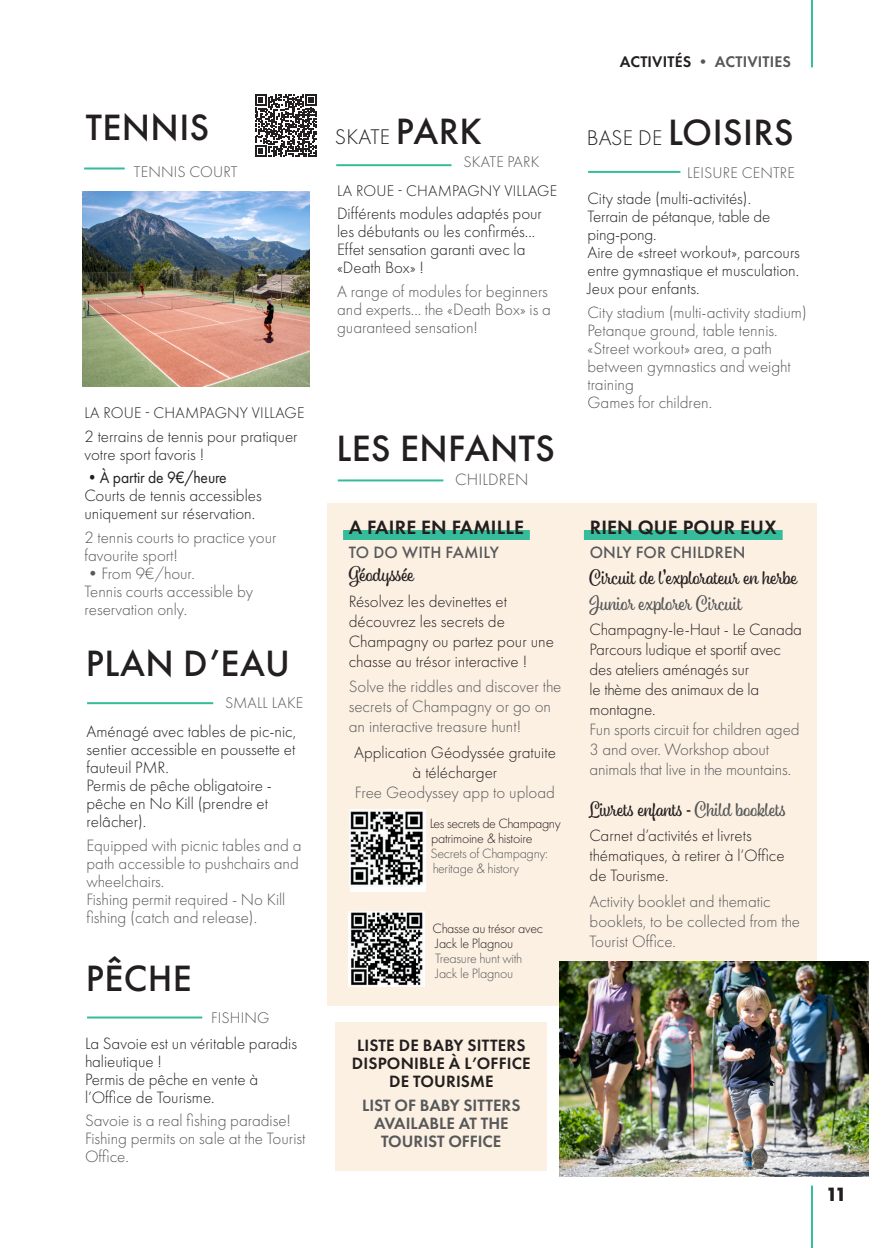
<style>
.page{position:relative;width:896px;height:1248px;background:#fff}
.page>*{position:absolute;margin:0;border:0;box-sizing:border-box;transform-origin:0 0}
.t1{font:500 38px "Futura PT";letter-spacing:.01em;color:#231f20}
.t2{font:300 22px "Futura PT";letter-spacing:.01em;color:#231f20}
.t3{font:20px "Eds Market Upright Script";color:#231f20}
.t4{font:600 20px "Futura PT";letter-spacing:.01em;color:#231f20}
.t5{font:20px "Eds Market Upright Script";color:#57585a}
.t6{font:700 20px "Futura PT";color:#231f20}
.TEXTE_FRANCAIS{font:300 17px/18px "Futura PT";color:#231f20}
.TEXTE_ANGLAIS{font:300 17px/18px "Futura PT";color:#57585a}
.t7{font:600 17px/18px "Futura PT";letter-spacing:.01em;color:#231f20;text-align:center}
.t8{font:600 17px/18px "Futura PT";color:#57585a;text-align:center}
.t9{font:500 17px "Futura PT";letter-spacing:.01em;color:#57585a}
.t10{font:17px "Futura PT";letter-spacing:-.01em;color:#231f20;scale:.92 1}
.t11{font:300 16px "Futura PT";letter-spacing:.01em;color:#57585a}
.t12{font:300 16px "Futura PT";letter-spacing:.01em;color:#231f20}
.t13{font:600 16px "Futura PT";letter-spacing:.01em;color:#57585a}
.t14{font:300 14px/15px "Futura PT";letter-spacing:-.02em;color:#231f20}
.t15{font:300 14px/15px "Futura PT";letter-spacing:-.02em;color:#57585a}
.s1{font-weight:500;font-size:38px}
.s2{color:#57585a}
.s3{color:#231f20}
.s4{font-weight:300;font-size:22px}
.s5{font-family:"Futura PT";font-weight:500;font-size:15px}
</style>
<div class="page">
<img style="left:82px;top:192px;width:227px;height:195px">
<hr style="left:84px;top:167px;width:41px;height:2px;background:#36bc9b">
<hr style="left:336px;top:164px;width:115px;height:2px;background:#36bc9b">
<hr style="left:588px;top:171px;width:92px;height:2px;background:#36bc9b">
<hr style="left:87px;top:702px;width:126px;height:2px;background:#36bc9b">
<hr style="left:87px;top:1016px;width:115px;height:2px;background:#36bc9b">
<hr style="left:811px;top:1185px;width:2px;height:62px;background:#36bc9b">
<hr style="left:811px;top:0;width:2px;height:67px;background:#36bc9b">
<svg style="left:255px;top:94px;width:62px;height:63px"></svg>
<div style="left:327px;top:503px;width:490px;height:502px;background:#fcf0e2"></div>
<hr style="left:338px;top:479px;width:105px;height:2px;background:#36bc9b">
<div style="left:335px;top:1021px;width:211px;height:149px;background:#fcf0e2"></div>
<div style="left:343px;top:530px;width:187px;height:10px;background:#36bc9b"></div>
<div style="left:584px;top:530px;width:198px;height:10px;background:#36bc9b"></div>
<div style="left:350px;top:809px;width:75px;height:82px;background:#fff"></div>
<img style="left:350px;top:810px;width:74px;height:76px">
<img style="left:348px;top:911px;width:76px;height:75px">
<img style="left:559px;top:961px;width:309px;height:215px">
<p class="t1" style="left:86px;top:104px;width:125px">TENNIS</p>
<p class="t11" style="left:134px;top:163px;width:105px">TENNIS COURT</p>
<p class="t12" style="left:84px;top:403px;width:221px">LA ROUE - CHAMPAGNY VILLAGE</p>
<p class="TEXTE_FRANCAIS" style="left:84px;top:427px;width:215px">2 terrains de tennis pour pratiquer votre sport favoris !</p>
<p class="t10" style="left:84px;top:467px;width:156px">•À partir de 9€/heure</p>
<p class="TEXTE_FRANCAIS" style="left:84px;top:487px;width:179px">Courts de tennis accessibles uniquement sur réservation.</p>
<p class="TEXTE_ANGLAIS" style="left:84px;top:528px;width:194px">2 tennis courts to practice your favourite sport!</p>
<p class="TEXTE_ANGLAIS" style="left:84px;top:564px;width:112px">•From 9€/hour.</p>
<p class="TEXTE_ANGLAIS" style="left:84px;top:582px;width:170px">Tennis courts accessible by reservation only.</p>
<p class="t1" style="left:86px;top:640px;width:206px">PLAN D’EAU</p>
<p class="t11" style="left:225px;top:693px;width:80px">SMALL LAKE</p>
<p class="TEXTE_FRANCAIS" style="left:86px;top:722px;width:211px;text-align:justify">Aménagé avec tables de pic-nic, sentier accessible en poussette et fauteuil PMR.</p>
<p class="TEXTE_FRANCAIS" style="left:86px;top:776px;width:187px">Permis de pêche obligatoire - pêche en No Kill (prendre et relâcher).</p>
<p class="TEXTE_ANGLAIS" style="left:86px;top:836px;width:216px">Equipped with picnic tables and a path accessible to pushchairs and wheelchairs.</p>
<p class="TEXTE_ANGLAIS" style="left:86px;top:890px;width:200px">Fishing permit required - No Kill fishing (catch and release).</p>
<p class="t1" style="left:86px;top:954px;width:108px">PÊCHE</p>
<p class="t11" style="left:211px;top:1008px;width:60px">FISHING</p>
<p class="TEXTE_FRANCAIS" style="left:85px;top:1033px;width:214px">La Savoie est un véritable paradis halieutique !</p>
<p class="TEXTE_FRANCAIS" style="left:85px;top:1069px;width:175px">Permis de pêche en vente à l’Office de Tourisme.</p>
<p class="TEXTE_ANGLAIS" style="left:85px;top:1111px;width:207px">Savoie is a real fishing paradise!</p>
<p class="TEXTE_ANGLAIS" style="left:85px;top:1129px;width:222px">Fishing permits on sale at the Tourist<br>Office.</p>
<p class="t2" style="left:335px;top:124px;width:148px">SKATE <span class="s1">PARK</span></p>
<p class="t11" style="left:463px;top:153px;width:77px">SKATE PARK</p>
<p class="t12" style="left:337px;top:181px;width:221px">LA ROUE - CHAMPAGNY VILLAGE</p>
<p class="TEXTE_FRANCAIS" style="left:337px;top:205px;width:206px">Différents modules adaptés pour les débutants ou les confirmés...<br>Effet sensation garanti avec la «Death Box» !</p>
<p class="TEXTE_ANGLAIS" style="left:337px;top:282px;width:215px">A range of modules for beginners and experts... the «Death Box» is a guaranteed sensation!</p>
<p class="t1" style="left:336px;top:425px;width:220px">LES ENFANTS</p>
<p class="TEXTE_ANGLAIS" style="left:455px;top:470px;width:75px">CHILDREN</p>
<p class="t4" style="left:349px;top:515px;width:177px">A FAIRE EN FAMILLE</p>
<p class="t9" style="left:349px;top:542px;width:152px">TO DO WITH FAMILY</p>
<p class="t3" style="left:349px;top:562px;width:67px">Géodyssée</p>
<p class="TEXTE_FRANCAIS" style="left:349px;top:591px;width:207px;line-height:20px">Résolvez les devinettes et découvrez les secrets de<br>Champagny ou partez pour une chasse au trésor interactive !</p>
<p class="TEXTE_ANGLAIS" style="left:349px;top:676px;width:214px;line-height:20px">Solve the riddles and discover the secrets of Champagny or go on an interactive treasure hunt!</p>
<p class="TEXTE_FRANCAIS" style="left:354px;top:742px;width:203px;line-height:20px;text-align:center">Application Géodyssée gratuite à télécharger<br><span class="s2">Free Geodyssey app to upload</span></p>
<p class="t14" style="left:430px;top:816px;width:132px">Les secrets de Champagny</p>
<p class="t14" style="left:431px;top:831px;width:103px">patrimoine &amp; histoire</p>
<p class="t15" style="left:430px;top:846px;width:119px">Secrets of Champagny:</p>
<p class="t15" style="left:433px;top:861px;width:88px">heritage &amp; history</p>
<p class="t14" style="left:432px;top:921px;width:112px">Chasse au trésor avec<br>Jack le Plagnou</p>
<p class="t15" style="left:435px;top:951px;width:89px">Treasure hunt with<br>Jack le Plagnou</p>
<p class="t7" style="left:352px;top:1036px;width:180px">LISTE DE BABY SITTERS<br>DISPONIBLE À L’OFFICE<br>DE TOURISME</p>
<p class="t8" style="left:362px;top:1095px;width:160px">LIST OF BABY SITTERS<br>AVAILABLE AT THE<br>TOURIST OFFICE</p>
<p class="t13" style="left:620px;top:52px;width:173px"><span class="s3">ACTIVITÉS</span> • ACTIVITIES</p>
<p class="t1" style="left:587px;top:109px;width:208px"><span class="s4">BASE DE</span> LOISIRS</p>
<p class="t11" style="left:687px;top:164px;width:109px">LEISURE CENTRE</p>
<p class="TEXTE_FRANCAIS" style="left:587px;top:190px;width:165px">City stade (multi-activités).</p>
<p class="TEXTE_FRANCAIS" style="left:587px;top:208px;width:184px">Terrain de pétanque, table de ping-pong.</p>
<p class="TEXTE_FRANCAIS" style="left:587px;top:244px;width:214px">Aire de «street workout», parcours entre gymnastique et musculation.</p>
<p class="TEXTE_FRANCAIS" style="left:587px;top:280px;width:113px">Jeux pour enfants.</p>
<p class="TEXTE_ANGLAIS" style="left:587px;top:303px;width:221px">City stadium (multi-activity stadium)</p>
<p class="TEXTE_ANGLAIS" style="left:587px;top:321px;width:192px">Petanque ground, table tennis.</p>
<p class="TEXTE_ANGLAIS" style="left:587px;top:339px;width:205px">«Street workout» area, a path between gymnastics and weight training</p>
<p class="TEXTE_ANGLAIS" style="left:587px;top:393px;width:126px">Games for children.</p>
<p class="t4" style="left:590px;top:515px;width:189px">RIEN QUE POUR EUX</p>
<p class="t9" style="left:590px;top:542px;width:157px">ONLY FOR CHILDREN</p>
<p class="t3" style="left:589px;top:565px;width:209px">Circuit de l’explorateur en herbe</p>
<p class="t5" style="left:589px;top:591px;width:154px">Junior explorer Circuit</p>
<p class="TEXTE_FRANCAIS" style="left:589px;top:619px;width:214px;line-height:20px">Champagny-le-Haut - Le Canada<br>Parcours ludique et sportif avec des ateliers aménagés sur<br>le thème des animaux de la montagne.</p>
<p class="TEXTE_ANGLAIS" style="left:589px;top:719px;width:211px;line-height:20px">Fun sports circuit for children aged<br>3 and over. Workshop about animals that live in the mountains.</p>
<p class="t3" style="left:589px;top:796px;width:198px">Livrets enfants <span class="s5">-</span> <span class="s2">Child booklets</span></p>
<p class="TEXTE_FRANCAIS" style="left:589px;top:825px;width:196px;line-height:20px">Carnet d’activités et livrets thématiques, à retirer à l’Office de Tourisme.</p>
<p class="TEXTE_ANGLAIS" style="left:589px;top:891px;width:212px;line-height:20px">Activity booklet and thematic booklets, to be collected from the<br>Tourist Office.</p>
<p class="t6" style="left:826px;top:1181px;width:22px">11</p>
</div>
